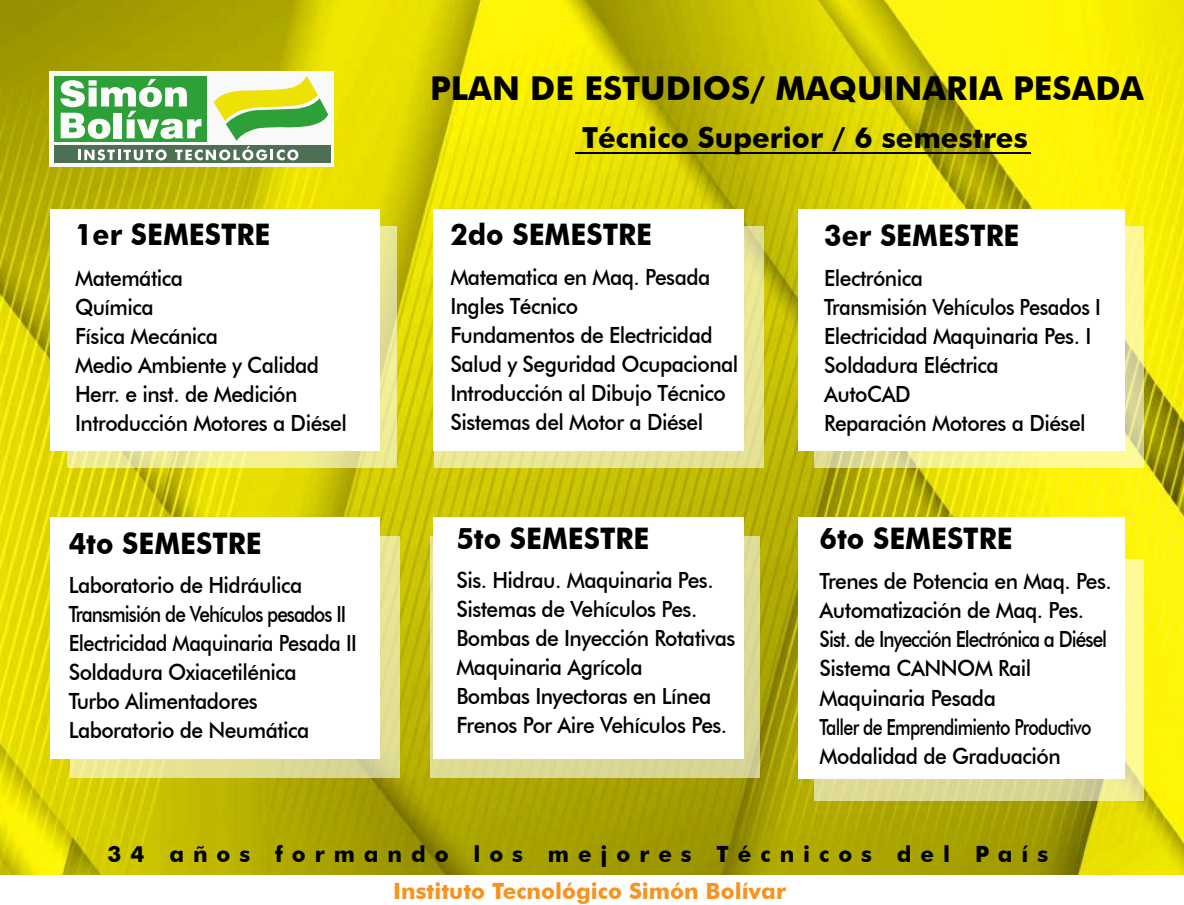
<style>
.page{position:relative;width:1184px;height:905px;background:#fff}
.page>*{position:absolute;margin:0;border:0;box-sizing:border-box;transform-origin:0 0}
.t1{font:700 32.9px "Futura BT";color:#000}
.t2{font:700 29.7px "Futura BT";color:#000;scale:.94 1}
.t3{font:700 29px "Futura BT";color:#000}
.t4{font:500 22.3px/29.1px "Futura BT";letter-spacing:-.025em;color:#000;scale:.94 1}
.t5{font:700 22.3px "Futura BT";letter-spacing:.4em;color:#000}
.t6{font:700 22.3px "Futura BT";color:#f7931e}
.t7{font:500 22.1px "Futura BT";letter-spacing:-.04em;color:#000;scale:.8 1}
</style>
<div class="page">
<img style="left:0;top:0;width:1184px;height:875px">
<svg style="left:67px;top:226px;width:330px;height:241px;background:#ece997"></svg>
<div style="left:434px;top:226px;width:330px;height:241px;background:#e7e493"></div>
<svg style="left:814px;top:226px;width:330px;height:241px;background:#f0ec98"></svg>
<svg style="left:814px;top:559px;width:330px;height:241px;background:#e9e697"></svg>
<svg style="left:430px;top:536px;width:330px;height:241px;background:#dbd996"></svg>
<svg style="left:70px;top:536px;width:330px;height:241px;background:#e3e096"></svg>
<div style="left:433px;top:209px;width:311px;height:241px;background:#fff"></div>
<div style="left:798px;top:209px;width:327px;height:241px;background:#fff"></div>
<div style="left:50px;top:517px;width:330px;height:241px;background:#fff"></div>
<div style="left:433px;top:517px;width:311px;height:241px;background:#fff"></div>
<div style="left:798px;top:517px;width:327px;height:261px;background:#fff"></div>
<div style="left:50px;top:209px;width:330px;height:241px;background:#fff"></div>
<hr style="left:575px;top:152px;width:456px;height:2px;background:#000">
<div style="left:50px;top:72px;width:284px;height:95px;background:#f9f9fa"></div>
<div style="left:54px;top:76px;width:153px;height:65px;background:#2da037"></div>
<svg style="left:54px;top:145px;width:276px;height:17px"></svg>
<svg style="left:60px;top:76px;width:268px;height:84px"></svg>
<h2 class="t2" style="left:75px;top:217px;width:209px">1er SEMESTRE</h2>
<p class="t4" style="left:75px;top:263px;width:291px">Matemática<br>Química<br>Física Mecánica<br>Medio Ambiente y Calidad<br>Herr. e inst. de Medición<br>Introducción Motores a Diésel</p>
<h2 class="t2" style="left:69px;top:525px;width:207px">4to SEMESTRE</h2>
<p class="t4" style="left:69px;top:570px;width:308px">Laboratorio de Hidráulica<br>Transmisión de Vehículos pesados II<br>Electricidad Maquinaria Pesada II<br>Soldadura Oxiacetilénica<br>Turbo Alimentadores<br>Laboratorio de Neumática</p>
<h1 class="t1" style="left:430px;top:69px;width:715px">PLAN DE ESTUDIOS/ MAQUINARIA PESADA</h1>
<h3 class="t3" style="left:582px;top:120px;width:447px">Técnico Superior / 6 semestres</h3>
<h2 class="t2" style="left:450px;top:217px;width:216px">2do SEMESTRE</h2>
<p class="t4" style="left:450px;top:262px;width:308px">Matematica en Maq. Pesada<br>Ingles Técnico<br>Fundamentos de Electricidad<br>Salud y Seguridad Ocupacional<br>Introducción al Dibujo Técnico<br>Sistemas del Motor a Diésel</p>
<h2 class="t2" style="left:456px;top:520px;width:207px">5to SEMESTRE</h2>
<p class="t4" style="left:456px;top:565px;width:299px">Sis. Hidrau. Maquinaria Pes.<br>Sistemas de Vehículos Pes.<br>Bombas de Inyección Rotativas<br>Maquinaria Agrícola<br>Bombas Inyectoras en Línea<br>Frenos Por Aire Vehículos Pes.</p>
<h2 class="t2" style="left:824px;top:218px;width:209px">3er SEMESTRE</h2>
<p class="t4" style="left:824px;top:263px;width:296px">Electrónica<br>Transmisión Vehículos Pesados I<br>Electricidad Maquinaria Pes. I<br>Soldadura Eléctrica<br>AutoCAD<br>Reparación Motores a Diésel</p>
<h2 class="t2" style="left:820px;top:520px;width:207px">6to SEMESTRE</h2>
<p class="t4" style="left:820px;top:566px;width:312px">Trenes de Potencia en Maq. Pes.<br>Automatización de Maq. Pes.<br>Sist. de Inyección Electrónica a Diésel<br>Sistema CANNOM Rail<br>Maquinaria Pesada</p>
<p class="t7" style="left:820px;top:713px;width:341px">Taller de Emprendimiento Productivo</p>
<p class="t4" style="left:820px;top:741px;width:258px">Modalidad de Graduación</p>
<p class="t5" style="left:108px;top:840px;width:942px">34 años formando los mejores Técnicos del País</p>
<p class="t6" style="left:393px;top:877px;width:394px">Instituto Tecnológico Simón Bolívar</p>
</div>
